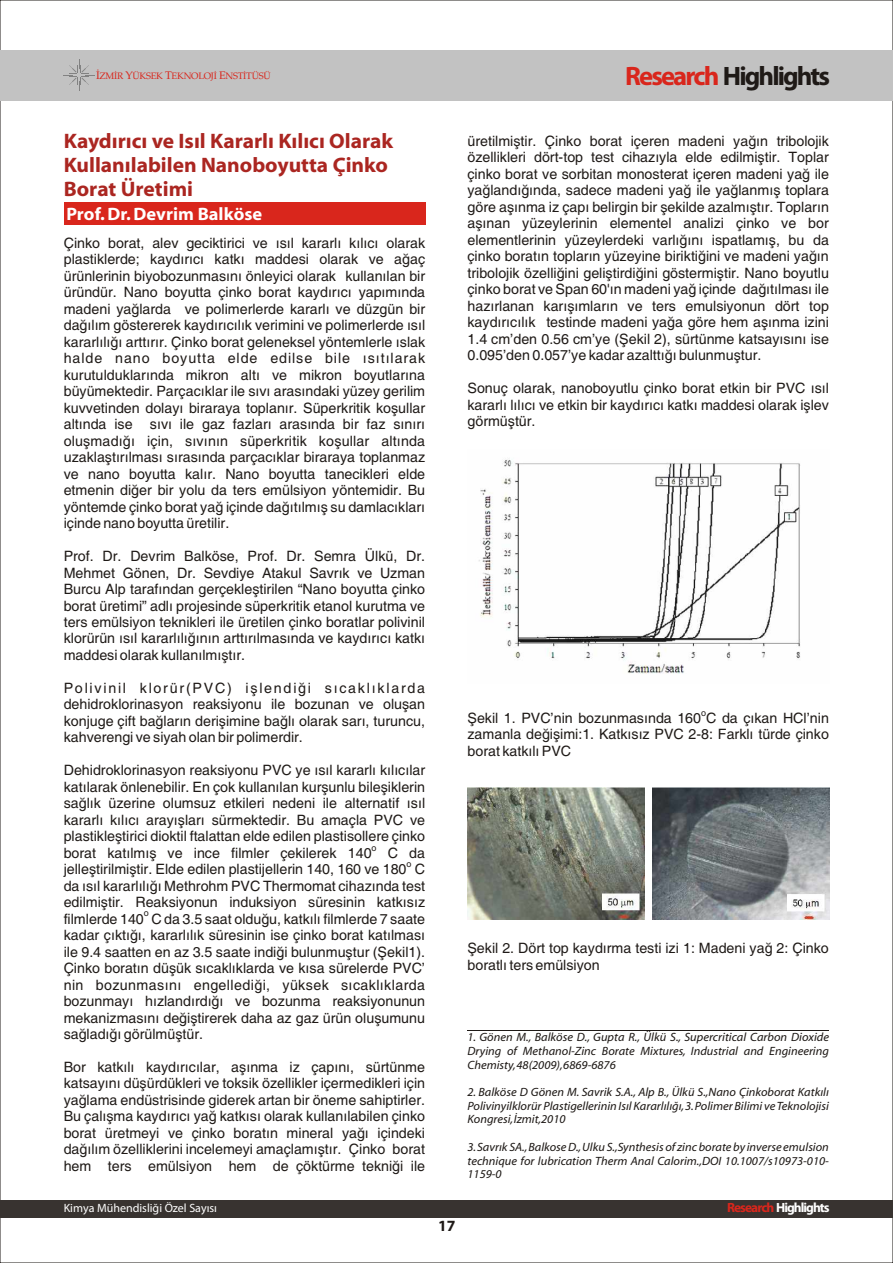
<style>
.page{position:relative;width:893px;height:1263px;background:#fff}
.page>*{position:absolute;margin:0;border:0;box-sizing:border-box;transform-origin:0 0}
.t1{font:700 26.7px "Myriad Pro";letter-spacing:-.07em;color:#1f1a17}
.t2{font:21px/24px "Myriad Web,Bold";color:#ab2621}
.t3{font:18px "Myriad Web,Bold";color:#fff}
.t4{font:700 15.6px "Myriad Pro";color:#1f1a17}
.t5{font:14.25px/16.5px "Helvetica";color:#1f1a17;text-align:justify}
.t6{font:700 13.35px "Myriad Pro";letter-spacing:-.07em;color:#fff}
.t7{font:12px/13.6px "Myriad Web,Italic";color:#1f1a17;text-align:justify}
.t8{font:12px "Myriad Pro";color:#fff}
.t9{font:9.3px "Palatino";letter-spacing:-.025em;color:#d9261c}
.t10{font:9px "Helvetica";color:#1f1a17}
.s1{font-size:10.95px}
.s2{color:#d9261c}
</style>
<div class="page">
<div style="left:0;top:1200px;width:893px;height:17px;background:#383330"></div>
<div style="left:0;top:50px;width:893px;height:50px;background:#c2c2c2"></div>
<svg style="left:64px;top:60px;width:30px;height:30px"></svg>
<div style="left:64px;top:203px;width:361px;height:22px;background:#d9261c"></div>
<img style="left:478px;top:459px;width:322px;height:215px">
<img style="left:468px;top:787px;width:176px;height:132px">
<img style="left:653px;top:787px;width:176px;height:132px">
<hr style="left:468px;top:1030px;width:361px;height:1px;background:#1f1a17">
<p class="t9" style="left:96px;top:72px;width:176px"><span class="s1">Ý</span>ZMÝR <span class="s1">Y</span>ÜKSEK <span class="s1">T</span>EKNOLOJÝ <span class="s1">E</span>NSTÝTÜSÜ</p>
<h1 class="t1" style="left:625px;top:65px;width:206px"><span class="s2">Research</span> Highlights</h1>
<h2 class="t2" style="left:64px;top:130px;width:331px">Kaydýrýcý ve Isýl Kararlý Kýlýcý Olarak<br>Kullanýlabilen Nanoboyutta Çinko<br>Borat Üretimi</h2>
<p class="t3" style="left:66px;top:207px;width:197px">Prof. Dr. Devrim Balköse</p>
<p class="t5" style="left:64px;top:236px;width:363px">Çinko borat, alev geciktirici ve ýsýl kararlý kýlýcý olarak plastiklerde; kaydýrýcý katký maddesi olarak ve aðaç ürünlerinin biyobozunmasýný önleyici olarak kullanýlan bir üründür. Nano boyutta çinko borat kaydýrýcý yapýmýnda madeni yaðlarda ve polimerlerde kararlý ve düzgün bir daðýlým göstererek kaydýrýcýlýk verimini ve polimerlerde ýsýl kararlýlýðý arttýrýr. Çinko borat geleneksel yöntemlerle ýslak halde nano boyutta elde edilse bile ýsýtýlarak kurutulduklarýnda mikron altý ve mikron boyutlarýna büyümektedir. Parçacýklar ile sývý arasýndaki yüzey gerilim kuvvetinden dolayý biraraya toplanýr. Süperkritik koþullar altýnda ise sývý ile gaz fazlarý arasýnda bir faz sýnýrý oluþmadýðý için, sývýnýn süperkritik koþullar altýnda uzaklaþtýrýlmasý sýrasýnda parçacýklar biraraya toplanmaz ve nano boyutta kalýr. Nano boyutta tanecikleri elde etmenin diðer bir yolu da ters emülsiyon yöntemidir. Bu yöntemde çinko borat yað içinde daðýtýlmýþ su damlacýklarý içinde nano boyutta üretilir.</p>
<p class="t5" style="left:64px;top:549px;width:363px">Prof. Dr. Devrim Balköse, Prof. Dr. Semra Ülkü, Dr.<br>Mehmet Gönen, Dr. Sevdiye Atakul Savrýk ve Uzman Burcu Alp tarafýndan gerçekleþtirilen “Nano boyutta çinko borat üretimi” adlý projesinde süperkritik etanol kurutma ve ters emülsiyon teknikleri ile üretilen çinko boratlar polivinil klorürün ýsýl kararlýlýðýnýn arttýrýlmasýnda ve kaydýrýcý katký maddesi olarak kullanýlmýþtýr.</p>
<p class="t5" style="left:64px;top:681px;width:363px">Polivinil klorür(PVC) iþlendiði sýcaklýklarda dehidroklorinasyon reaksiyonu ile bozunan ve oluþan konjuge çift baðlarýn deriþimine baðlý olarak sarý, turuncu, kahverengi ve siyah olan bir polimerdir.</p>
<p class="t5" style="left:64px;top:763px;width:363px">Dehidroklorinasyon reaksiyonu PVC ye ýsýl kararlý kýlýcýlar katýlarak önlenebilir. En çok kullanýlan kurþunlu bileþiklerin saðlýk üzerine olumsuz etkileri nedeni ile alternatif ýsýl kararlý kýlýcý arayýþlarý sürmektedir. Bu amaçla PVC ve plastikleþtirici dioktil ftalattan elde edilen plastisollere çinko borat katýlmýþ ve ince filmler çekilerek 140 C da jelleþtirilmiþtir. Elde edilen plastijellerin 140, 160 ve 180 C da ýsýl kararlýlýðý Methrohm PVC Thermomat cihazýnda test edilmiþtir. Reaksiyonun induksiyon süresinin katkýsýz</p>
<p class="t10" style="left:144px;top:910px;width:7px">o</p>
<p class="t5" style="left:64px;top:912px;width:363px">filmlerde 140 C da 3.5 saat olduðu, katkýlý filmlerde 7 saate kadar çýktýðý, kararlýlýk süresinin ise çinko borat katýlmasý ile 9.4 saatten en az 3.5 saate indiði bulunmuþtur (Þekil1).<br>Çinko boratýn düþük sýcaklýklarda ve kýsa sürelerde PVC’ nin bozunmasýný engellediði, yüksek sýcaklýklarda bozunmayý hýzlandýrdýðý ve bozunma reaksiyonunun mekanizmasýný deðiþtirerek daha az gaz ürün oluþumunu saðladýðý görülmüþtür.</p>
<p class="t5" style="left:64px;top:1060px;width:363px">Bor katkýlý kaydýrýcýlar, aþýnma iz çapýný, sürtünme katsayýný düþürdükleri ve toksik özellikler içermedikleri için yaðlama endüstrisinde giderek artan bir öneme sahiptirler.<br>Bu çalýþma kaydýrýcý yað katkýsý olarak kullanýlabilen çinko borat üretmeyi ve çinko boratýn mineral yaðý içindeki daðýlým özelliklerini incelemeyi amaçlamýþtýr. Çinko borat hem ters emülsiyon hem de</p>
<p class="t10" style="left:372px;top:844px;width:7px">o</p>
<p class="t10" style="left:407px;top:860px;width:7px">o</p>
<p class="t5" style="left:296px;top:1159px;width:130px">çöktürme tekniði ile</p>
<p class="t8" style="left:64px;top:1203px;width:155px">Kimya Mühendisliði Özel Sayýsý</p>
<p class="t5" style="left:467px;top:134px;width:363px">üretilmiþtir. Çinko borat içeren madeni yaðýn tribolojik özellikleri dört-top test cihazýyla elde edilmiþtir. Toplar çinko borat ve sorbitan monosterat içeren madeni yað ile yaðlandýðýnda, sadece madeni yað ile yaðlanmýþ toplara göre aþýnma iz çapý belirgin bir þekilde azalmýþtýr. Toplarýn aþýnan yüzeylerinin elementel analizi çinko ve bor elementlerinin yüzeylerdeki varlýðýný ispatlamýþ, bu da çinko boratýn toplarýn yüzeyine biriktiðini ve madeni yaðýn tribolojik özelliðini geliþtirdiðini göstermiþtir. Nano boyutlu çinko borat ve Span 60'ýn madeni yað içinde daðýtýlmasý ile hazýrlanan karýþýmlarýn ve ters emulsiyonun dört top kaydýrýcýlýk testinde madeni yaða göre hem aþýnma izini 1.4 cm’den 0.56 cm’ye (Þekil 2), sürtünme katsayýsýný ise 0.095’den 0.057’ye kadar azalttýðý bulunmuþtur.</p>
<p class="t5" style="left:467px;top:381px;width:363px">Sonuç olarak, nanoboyutlu çinko borat etkin bir PVC ýsýl kararlý lýlýcý ve etkin bir kaydýrýcý katký maddesi olarak iþlev görmüþtür.</p>
<p class="t10" style="left:701px;top:709px;width:7px">o</p>
<p class="t5" style="left:467px;top:711px;width:363px">Þekil 1. PVC’nin bozunmasýnda 160 C da çýkan HCl’nin zamanla deðiþimi:1. Katkýsýz PVC 2-8: Farklý türde çinko borat katkýlý PVC</p>
<p class="t5" style="left:467px;top:941px;width:363px">Þekil 2. Dört top kaydýrma testi izi 1: Madeni yað 2: Çinko boratlý ters emülsiyon</p>
<p class="t4" style="left:438px;top:1219px;width:19px">17</p>
<p class="t7" style="left:467px;top:1031px;width:363px">1. Gönen M., Balköse D., Gupta R., Ülkü S., Supercritical Carbon Dioxide Drying of Methanol-Zinc Borate Mixtures, Industrial and Engineering Chemisty,48(2009),6869-6876</p>
<p class="t7" style="left:467px;top:1086px;width:363px">2. Balköse D Gönen M. Savrik S.A., Alp B., Ülkü S.,Nano Çinkoborat Katkýlý Polivinyilklorür Plastigellerinin Isýl Kararlýlýðý,3.Polimer Bilimi ve Teknolojisi Kongresi,Ýzmit,2010</p>
<p class="t7" style="left:467px;top:1141px;width:363px">3.Savrýk SA.,Balkose D.,Ulku S.,Synthesis of zinc borate by inverse emulsion technique for lubrication Therm Anal Calorim.,DOI 10.1007/s10973-010- 1159-0</p>
<p class="t6" style="left:727px;top:1202px;width:104px"><span class="s2">Research</span> Highlights</p>
</div>
